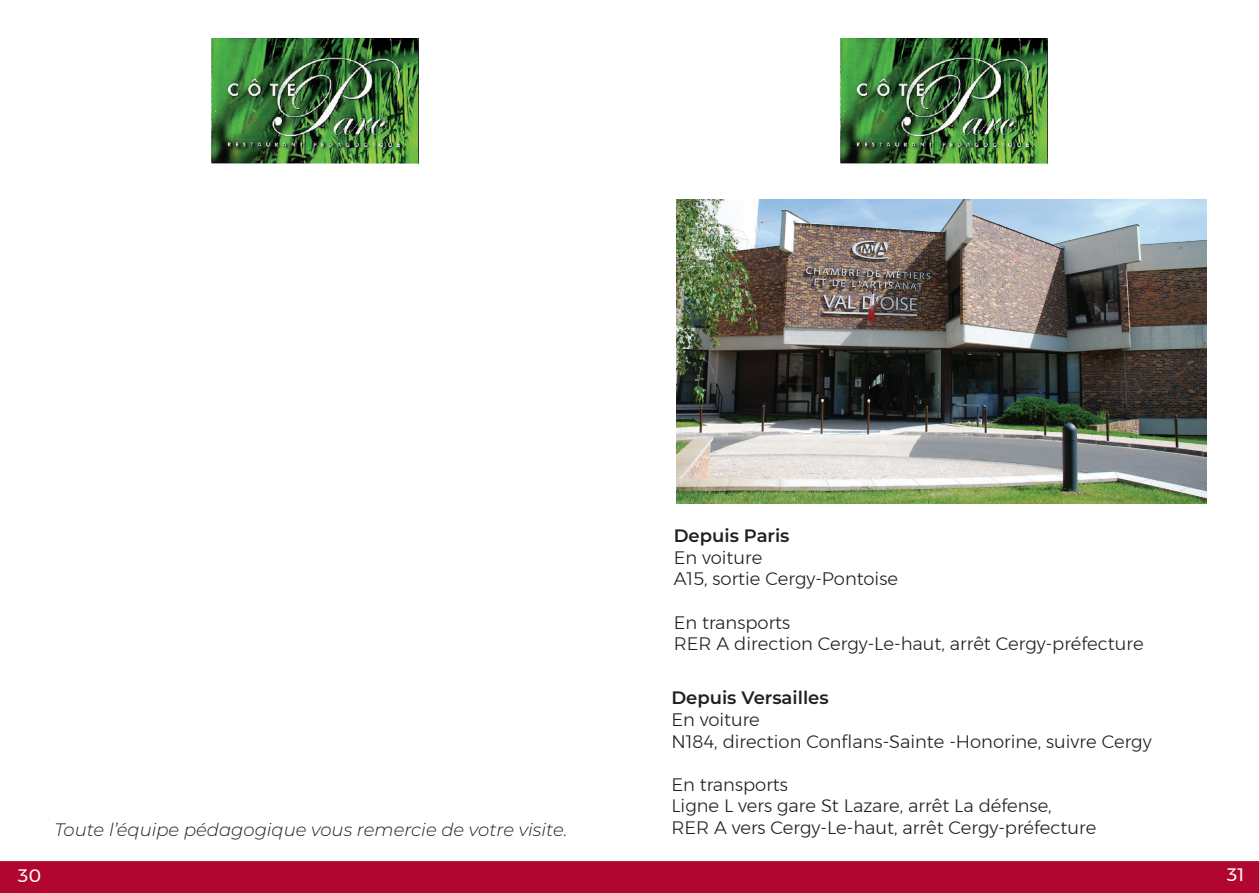
<style>
.page{position:relative;width:1259px;height:893px;background:#fff}
.page>*{position:absolute;margin:0;border:0;box-sizing:border-box;transform-origin:0 0}
.t1{font:300 18px/21.6px "Montserrat";color:#231f20}
.t2{font:italic 300 18px "Montserrat";color:#231f20}
.t3{font:600 18px "Montserrat";color:#231f20}
.t4{font:18px "Montserrat";color:#fff}
</style>
<div class="page">
<div style="left:0;top:861px;width:1259px;height:32px;background:#b00630"></div>
<img style="left:211px;top:38px;width:207px;height:125px">
<img style="left:841px;top:38px;width:206px;height:125px">
<img style="left:677px;top:200px;width:529px;height:303px">
<p class="t3" style="left:674px;top:523px;width:117px">Depuis Paris</p>
<p class="t1" style="left:674px;top:546px;width:226px">En voiture<br>A15, sortie Cergy-Pontoise</p>
<p class="t1" style="left:674px;top:611px;width:471px">En transports<br>RER A direction Cergy-Le-haut, arrêt Cergy-préfecture</p>
<p class="t3" style="left:671px;top:685px;width:159px">Depuis Versailles</p>
<p class="t1" style="left:671px;top:708px;width:482px">En voiture<br>N184, direction Conflans-Sainte -Honorine, suivre Cergy</p>
<p class="t1" style="left:671px;top:773px;width:382px">En transports<br>Ligne L vers gare St Lazare, arrêt La défense,</p>
<p class="t2" style="left:54px;top:817px;width:514px">Toute l’équipe pédagogique vous remercie de votre visite.</p>
<p class="t1" style="left:671px;top:816px;width:426px">RER A vers Cergy-Le-haut, arrêt Cergy-préfecture</p>
<p class="t4" style="left:18px;top:861px;width:25px">30</p>
<p class="t4" style="left:1226px;top:860px;width:19px">31</p>
</div>
